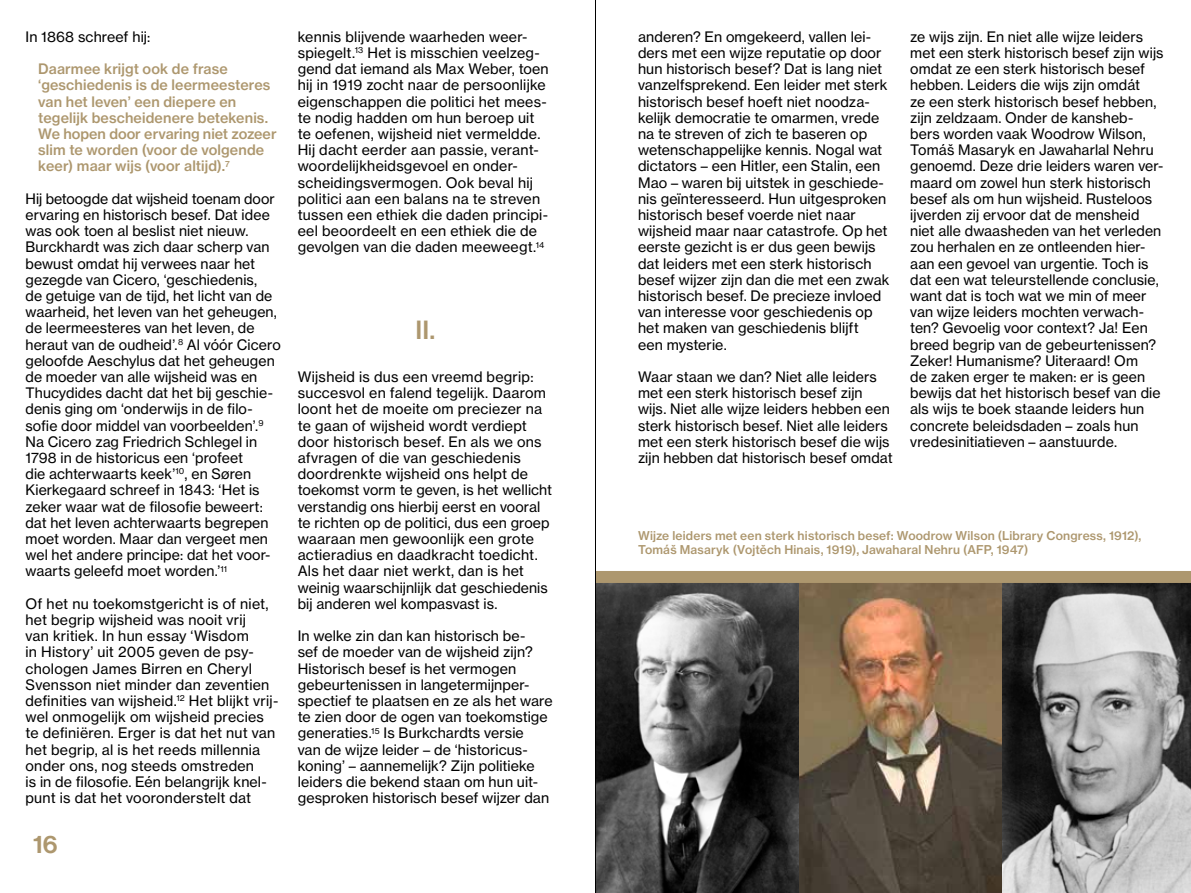
<style>
.page{position:relative;width:1191px;height:893px;background:#fff}
.page>*{position:absolute;margin:0;border:0;box-sizing:border-box;transform-origin:0 0}
.t1{font:24.75px "N Haas Grotesk TX Pro 65 Md";color:#ad976e}
.t2{font:24.75px "N Haas Grotesk DS Pro 65 Md";color:#ad976e}
.t3{font:14.25px/16.2px "N Haas Grotesk TX Pro 55 Rg";letter-spacing:.01em;color:#000}
.t4{font:14.25px/16.2px "N Haas Grotesk TX Pro 65 Md";letter-spacing:.01em;color:#ad976e}
.t5{font:12px/14.4px "N Haas Grotesk TX Pro 65 Md";letter-spacing:.015em;color:#ad976e}
</style>
<div class="page">
<img style="left:596px;top:583px;width:595px;height:310px">
<div style="left:595px;top:571px;width:596px;height:12px;background:#ad976e"></div>
<hr style="left:595px;top:0;width:1px;height:893px;background:#000">
<p class="t3" style="left:26px;top:28px;width:126px">In 1868 schreef hij:</p>
<p class="t4" style="left:38px;top:61px;width:240px">Daarmee krijgt ook de frase ‘geschiedenis is de leermeesteres van het leven’ een diepere en tegelijk bescheidenere betekenis.<br>We hopen door ervaring niet zozeer slim te worden (voor de volgende keer) maar wijs (voor altijd).<sup>7</sup></p>
<p class="t3" style="left:26px;top:190px;width:257px">Hij betoogde dat wijsheid toenam door ervaring en historisch besef. Dat idee was ook toen al beslist niet nieuw.<br>Burckhardt was zich daar scherp van bewust omdat hij verwees naar het gezegde van Cicero, ‘geschiedenis,<br>de getuige van de tijd, het licht van de waarheid, het leven van het geheugen, de leermeesteres van het leven, de heraut van de oudheid’.<sup>8</sup> Al vóór Cicero geloofde Aeschylus dat het geheugen de moeder van alle wijsheid was en Thucydides dacht dat het bij geschie&shy;denis ging om ‘onderwijs in de filo&shy;sofie door middel van voorbeelden’.<sup>9<br></sup>Na Cicero zag Friedrich Schlegel in 1798 in de historicus een ‘profeet<br>die achterwaarts keek’<sup>10</sup>, en Søren Kierkegaard schreef in 1843: ‘Het is zeker waar wat de filosofie beweert: dat het leven achterwaarts begrepen moet worden. Maar dan vergeet men wel het andere principe: dat het voor&shy;waarts geleefd moet worden.’<sup>11</sup></p>
<p class="t3" style="left:26px;top:595px;width:254px">Of het nu toekomstgericht is of niet, het begrip wijsheid was nooit vrij<br>van kritiek. In hun essay ‘Wisdom<br>in History’ uit 2005 geven de psy&shy;chologen James Birren en Cheryl Svensson niet minder dan zeventien definities van wijsheid.<sup>12</sup> Het blijkt vrij&shy;wel onmogelijk om wijsheid precies te definiëren. Erger is dat het nut van het begrip, al is het reeds millennia onder ons, nog steeds omstreden<br>is in de filosofie. Eén belangrijk knel&shy;punt is dat het vooronderstelt dat</p>
<h1 class="t2" style="left:33px;top:830px;width:26px">16</h1>
<p class="t3" style="left:298px;top:28px;width:252px">kennis blijvende waarheden weer&shy;spiegelt.<sup>13</sup> Het is misschien veelzeg&shy;gend dat iemand als Max Weber, toen hij in 1919 zocht naar de persoonlijke eigenschappen die politici het mees&shy;te nodig hadden om hun beroep uit te oefenen, wijsheid niet vermeldde.<br>Hij dacht eerder aan passie, verant&shy;woordelijkheidsgevoel en onder&shy;scheidingsvermogen. Ook beval hij politici aan een balans na te streven tussen een ethiek die daden principi&shy;eel beoordeelt en een ethiek die de gevolgen van die daden meeweegt.<sup>14</sup></p>
<h1 class="t1" style="left:415px;top:314px;width:21px">II.</h1>
<p class="t3" style="left:298px;top:369px;width:256px">Wijsheid is dus een vreemd begrip: succesvol en falend tegelijk. Daarom loont het de moeite om preciezer na te gaan of wijsheid wordt verdiept door historisch besef. En als we ons afvragen of die van geschiedenis doordrenkte wijsheid ons helpt de toekomst vorm te geven, is het wellicht verstandig ons hierbij eerst en vooral te richten op de politici, dus een groep waaraan men gewoonlijk een grote actieradius en daadkracht toedicht.<br>Als het daar niet werkt, dan is het weinig waarschijnlijk dat geschiedenis bij anderen wel kompasvast is.</p>
<p class="t3" style="left:298px;top:628px;width:256px">In welke zin dan kan historisch be-<br>sef de moeder van de wijsheid zijn?<br>Historisch besef is het vermogen gebeurtenissen in langetermijnper&shy;spectief te plaatsen en ze als het ware te zien door de ogen van toekomstige generaties.<sup>15</sup> Is Burkchardts versie<br>van de wijze leider – de ‘historicus&shy;koning’ – aannemelijk? Zijn politieke leiders die bekend staan om hun uit&shy;gesproken historisch besef wijzer dan</p>
<p class="t3" style="left:638px;top:28px;width:253px">anderen? En omgekeerd, vallen lei&shy;ders met een wijze reputatie op door hun historisch besef? Dat is lang niet vanzelfsprekend. Een leider met sterk historisch besef hoeft niet noodza&shy;kelijk democratie te omarmen, vrede na te streven of zich te baseren op wetenschappelijke kennis. Nogal wat dictators – een Hitler, een Stalin, een Mao – waren bij uitstek in geschiede&shy;nis geïnteresseerd. Hun uitgesproken historisch besef voerde niet naar wijsheid maar naar catastrofe. Op het eerste gezicht is er dus geen bewijs dat leiders met een sterk historisch besef wijzer zijn dan die met een zwak historisch besef. De precieze invloed van interesse voor geschiedenis op het maken van geschiedenis blijft<br>een mysterie.</p>
<p class="t3" style="left:638px;top:369px;width:256px">Waar staan we dan? Niet alle leiders met een sterk historisch besef zijn wijs. Niet alle wijze leiders hebben een sterk historisch besef. Niet alle leiders met een sterk historisch besef die wijs zijn hebben dat historisch besef omdat</p>
<p class="t3" style="left:910px;top:28px;width:255px">ze wijs zijn. En niet alle wijze leiders met een sterk historisch besef zijn wijs omdat ze een sterk historisch besef hebben. Leiders die wijs zijn omdát<br>ze een sterk historisch besef hebben, zijn zeldzaam. Onder de kansheb&shy;bers worden vaak Woodrow Wilson, Tomáš Masaryk en Jawaharlal Nehru genoemd. Deze drie leiders waren ver&shy;maard om zowel hun sterk historisch besef als om hun wijsheid. Rusteloos ijverden zij ervoor dat de mensheid niet alle dwaasheden van het verleden zou herhalen en ze ontleenden hier&shy;aan een gevoel van urgentie. Toch is dat een wat teleurstellende conclusie, want dat is toch wat we min of meer van wijze leiders mochten verwach&shy;ten? Gevoelig voor context? Ja! Een breed begrip van de gebeurtenissen?<br>Zeker! Humanisme? Uiteraard! Om<br>de zaken erger te maken: er is geen bewijs dat het historisch besef van die als wijs te boek staande leiders hun concrete beleidsdaden – zoals hun vredesinitiatieven – aanstuurde.</p>
<p class="t5" style="left:638px;top:528px;width:505px">Wijze leiders met een sterk historisch besef: Woodrow Wilson (Library Congress, 1912),<br>Tomáš Masaryk (Vojtěch Hinais, 1919), Jawaharal Nehru (AFP, 1947)</p>
</div>
